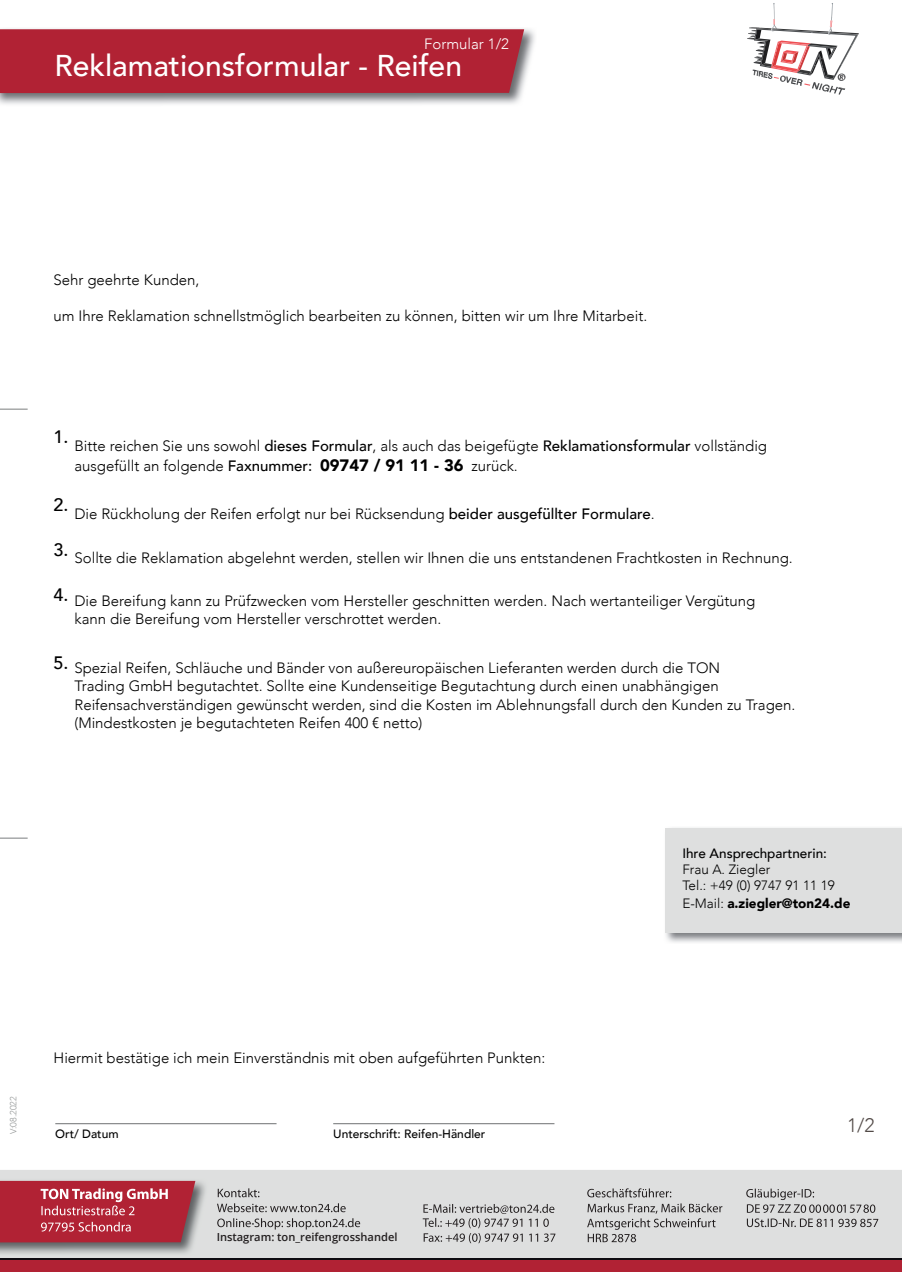
<style>
.page{position:relative;width:902px;height:1272px;background:#fff}
.page>*{position:absolute;margin:0;border:0;box-sizing:border-box;transform-origin:0 0}
.t1{font:500 30px "Avenir";color:#fff}
.t2{font:300 19.5px "Avenir";color:#524a47}
.t3{font:500 18px "Avenir";color:#000}
.t4{font:300 15px/18px "Avenir";color:#000}
.t5{font:300 15px "Avenir";color:#fff}
.t6{font:300 13.5px/16.2px "Avenir";color:#000}
.t7{font:900 13.5px "Avenir";color:#000}
.t8{font:500 13.5px "Avenir";color:#000}
.t9{font:500 12px "Avenir";color:#000}
.t10{font:600 11.1px "Open Sans";color:#231f20}
.t11{font:300 9px "Avenir";color:#979a9a}
.s1{font-weight:500}
.s2{font-weight:900;font-size:16.5px}
.s3{font-weight:300}
</style>
<div class="page">
<svg style="left:0;top:409px;width:28px;height:1px"></svg>
<svg style="left:0;top:837px;width:28px;height:1px"></svg>
<svg style="left:747px;top:3px;width:111px;height:92px"></svg>
<div style="left:0;top:1170px;width:901px;height:87px;background:#dedfdf"></div>
<img style="left:0;top:1178px;width:208px;height:77px">
<svg style="left:0;top:1257px;width:901px;height:3px;background:#535155"></svg>
<div style="left:0;top:1260px;width:901px;height:11px;background:#b12234"></div>
<svg style="left:0;top:1180px;width:195px;height:62px;background:#b63b4a"></svg>
<svg style="left:587px;top:1203px;width:135px;height:39px;background:#c1c2c2"></svg>
<svg style="left:587px;top:1188px;width:84px;height:9px"></svg>
<svg style="left:217px;top:1203px;width:129px;height:9px"></svg>
<svg style="left:218px;top:1188px;width:41px;height:9px"></svg>
<svg style="left:217px;top:1218px;width:143px;height:11px;background:#b4b4b4"></svg>
<svg style="left:422px;top:1203px;width:133px;height:40px;background:#c0c0c0"></svg>
<svg style="left:746px;top:1218px;width:132px;height:8px"></svg>
<svg style="left:746px;top:1188px;width:129px;height:24px;background:#c2c2c2"></svg>
<img style="left:0;top:29px;width:535px;height:75px">
<div style="left:0;top:29px;width:524px;height:64px;background:#b12234"></div>
<img style="left:665px;top:932px;width:236px;height:11px">
<div style="left:665px;top:827px;width:236px;height:105px;background:#dedfdf"></div>
<hr style="left:333px;top:1123px;width:221px;height:1px;background:#7e8182">
<hr style="left:55px;top:1123px;width:221px;height:1px;background:#7e8182">
<p class="t5" style="left:424px;top:35px;width:86px">Formular 1/2</p>
<h1 class="t1" style="left:54px;top:40px;width:409px">Reklamationsformular - Reifen</h1>
<p class="t4" style="left:53px;top:270px;width:147px">Sehr geehrte Kunden,</p>
<p class="t4" style="left:53px;top:306px;width:595px">um Ihre Reklamation schnellstmöglich bearbeiten zu können, bitten wir um Ihre Mitarbeit.</p>
<p class="t3" style="left:53px;top:421px;width:17px">1.</p>
<p class="t4" style="left:74px;top:436px;width:694px;line-height:19.8px">Bitte reichen Sie uns sowohl <span class="s1">dieses Formular</span>, als auch das beigefügte <span class="s1">Reklamationsformular</span> vollständig ausgefüllt an folgende <span class="s1">Faxnummer:</span> <span class="s2">09747 / 91 11 - 36</span> zurück.</p>
<p class="t3" style="left:53px;top:489px;width:17px">2.</p>
<p class="t3" style="left:53px;top:534px;width:17px">3.</p>
<p class="t3" style="left:53px;top:579px;width:17px">4.</p>
<p class="t4" style="left:74px;top:505px;width:581px">Die Rückholung der Reifen erfolgt nur bei Rücksendung <span class="s1">beider ausgefüllter Formulare</span>.</p>
<p class="t4" style="left:74px;top:548px;width:719px">Sollte die Reklamation abgelehnt werden, stellen wir Ihnen die uns entstandenen Frachtkosten in Rechnung.</p>
<p class="t4" style="left:74px;top:592px;width:682px">Die Bereifung kann zu Prüfzwecken vom Hersteller geschnitten werden. Nach wertanteiliger Vergütung kann die Bereifung vom Hersteller verschrottet werden.</p>
<p class="t4" style="left:74px;top:659px;width:722px">Spezial Reifen, Schläuche und Bänder von außereuropäischen Lieferanten werden durch die TON<br>Trading GmbH begutachtet. Sollte eine Kundenseitige Begutachtung durch einen unabhängigen Reifensachverständigen gewünscht werden, sind die Kosten im Ablehnungsfall durch den Kunden zu Tragen. (Mindestkosten je begutachteten Reifen 400 € netto)</p>
<p class="t3" style="left:53px;top:646px;width:17px">5.</p>
<p class="t8" style="left:682px;top:841px;width:146px">Ihre Ansprechpartnerin:</p>
<p class="t6" style="left:682px;top:861px;width:154px">Frau A. Ziegler<br>Tel.: +49 (0) 9747 91 11 19</p>
<p class="t7" style="left:682px;top:892px;width:170px"><span class="s3">E-Mail:</span> a.ziegler@ton24.de</p>
<p class="t11" style="left:8px;top:1133px;width:39px;rotate:-90deg">V:08.2022</p>
<p class="t4" style="left:53px;top:1048px;width:493px">Hiermit bestätige ich mein Einverständnis mit oben aufgeführten Punkten:</p>
<p class="t9" style="left:55px;top:1123px;width:65px">Ort/ Datum</p>
<p class="t9" style="left:333px;top:1123px;width:154px">Unterschrift: Reifen-Händler</p>
<p class="t10" style="left:217px;top:1229px;width:182px">Instagram: ton_reifengrosshandel</p>
<h2 class="t2" style="left:847px;top:1113px;width:29px">1/2</h2>
</div>
